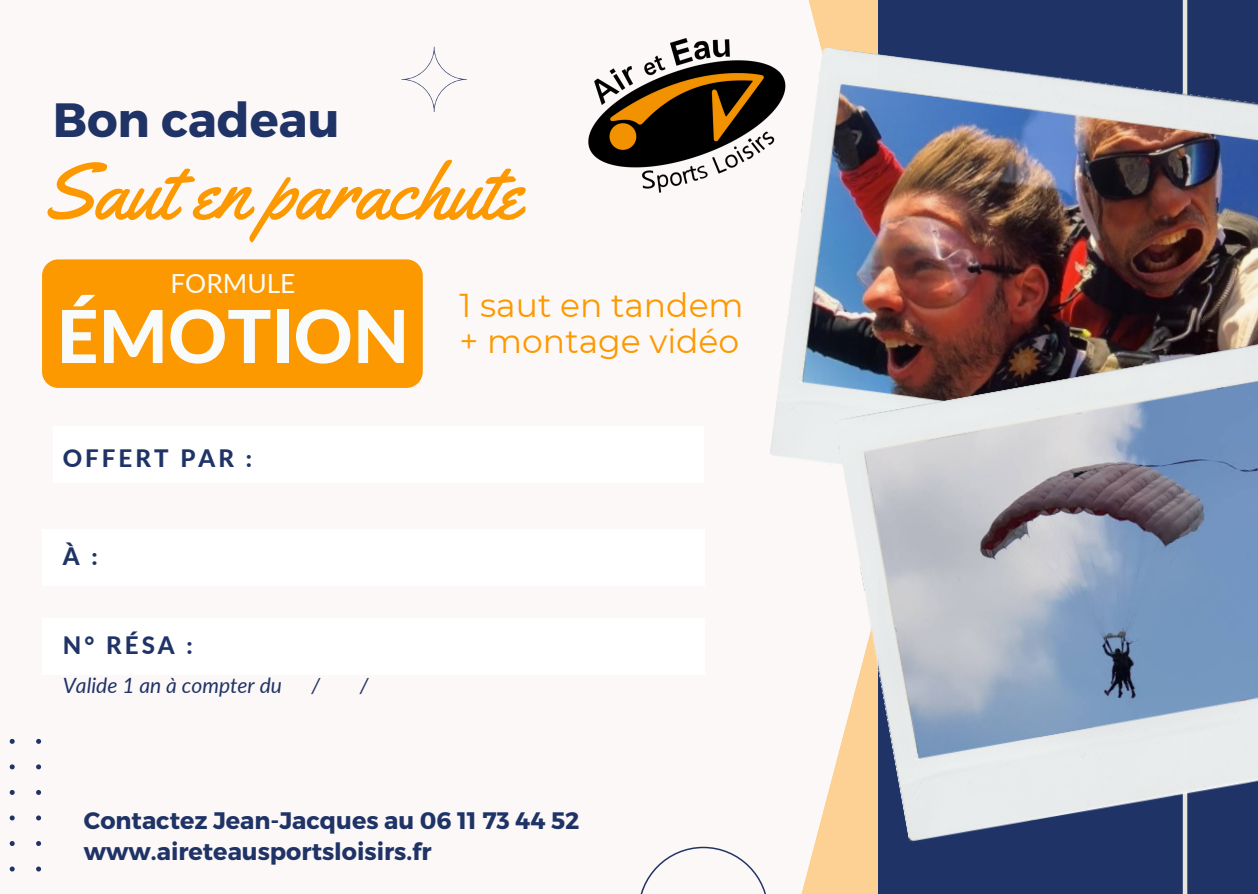
<style>
.page{position:relative;width:1258px;height:894px;background:#fff}
.page>*{position:absolute;margin:0;border:0;box-sizing:border-box;transform-origin:0 0}
.t1{font:79.2px "Yellowtail";color:#fd9900}
.t2{font:700 48px "Montserrat";color:#1f3366}
.t3{font:33px/36px "Montserrat";color:#fd9900;text-align:right}
.t4{font:26.4px "Lato";color:#f9fbfa}
.t5{font:800 24px "Lato";letter-spacing:.125em;color:#1f3366}
.t6{font:700 23.7px/31.8px "Montserrat";color:#1f3366}
.t7{font:italic 21px "Lato";color:#1f3366}
.s1{font-family:"Lato";font-weight:800;font-size:73.2px;color:#f9fbfa}
</style>
<div class="page">
<div style="left:0;top:0;width:1258px;height:893px;background:#fcf8f7"></div>
<svg style="left:641px;top:846px;width:110px;height:47px"></svg>
<svg style="left:751px;top:775px;width:127px;height:118px"></svg>
<svg style="left:808px;top:0;width:70px;height:47px;background:#fcd49c"></svg>
<div style="left:878px;top:0;width:380px;height:893px;background:#1f3366"></div>
<hr style="left:1183px;top:0;width:4px;height:893px;background:#e6e5dc">
<img style="left:770px;top:47px;width:488px;height:416px">
<img style="left:833px;top:324px;width:425px;height:522px">
<div style="left:42px;top:259px;width:381px;height:129px;background:#fd9900;border-radius:16px"></div>
<svg style="left:9px;top:738px;width:32px;height:133px"></svg>
<svg style="left:401px;top:47px;width:66px;height:65px"></svg>
<img style="left:588px;top:38px;width:202px;height:182px">
<div style="left:53px;top:426px;width:651px;height:56px;background:#fff"></div>
<div style="left:42px;top:618px;width:662px;height:56px;background:#fff"></div>
<div style="left:42px;top:529px;width:662px;height:56px;background:#fff"></div>
<h2 class="t2" style="left:53px;top:88px;width:288px">Bon cadeau</h2>
<h1 class="t1" style="left:42px;top:141px;width:481px">Saut en parachute</h1>
<p class="t4" style="left:170px;top:266px;width:127px">FORMULE</p>
<h3 class="t3" style="left:57px;top:287px;width:689px">1 saut en tandem<br><span class="s1">ÉMOTION</span> + montage vidéo</h3>
<p class="t5" style="left:63px;top:443px;width:191px">OFFERT PAR :</p>
<p class="t5" style="left:63px;top:541px;width:36px">À :</p>
<p class="t5" style="left:63px;top:630px;width:132px">N° RÉSA :</p>
<p class="t7" style="left:63px;top:672px;width:221px">Valide 1 an à compter du</p>
<p class="t7" style="left:311px;top:672px;width:10px">/</p>
<p class="t7" style="left:360px;top:672px;width:10px">/</p>
<p class="t6" style="left:84px;top:802px;width:497px">Contactez Jean-Jacques au 06 11 73 44 52 www.aireteausportsloisirs.fr</p>
</div>
